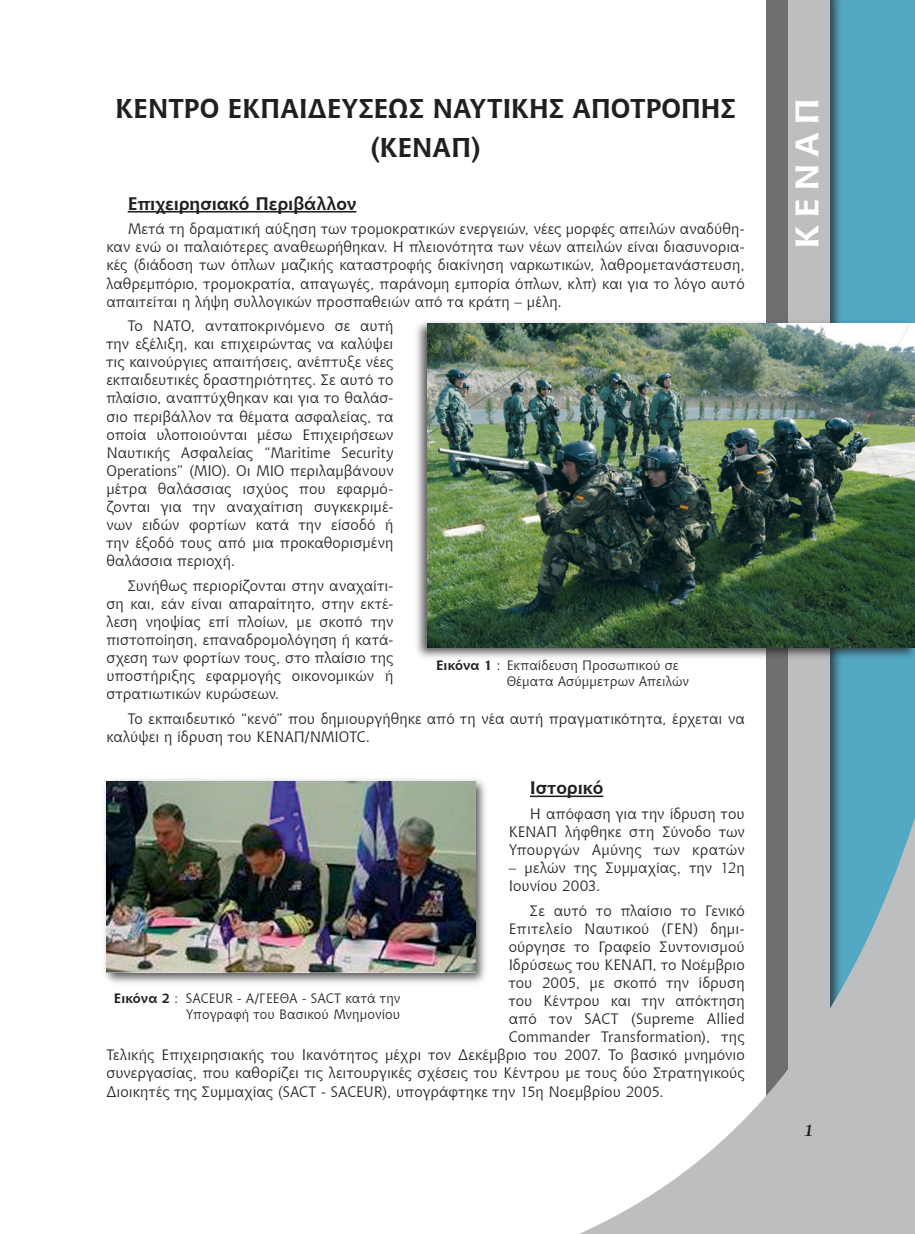
<style>
.page{position:relative;width:915px;height:1234px;background:#fff}
.page>*{position:absolute;margin:0;border:0;box-sizing:border-box;transform-origin:0 0}
.t1{font:700 32.4px "Chianti BT";color:#fff;scale:1.11 1}
.t2{font:700 27px/38.8px "Chianti BT";letter-spacing:-.005em;color:#231f20;text-align:center}
.t3{font:700 18px "Chianti BT";letter-spacing:-.005em;color:#231f20}
.t4{font:15px/18px "Chianti BT";letter-spacing:.01em;color:#231f20;text-align:justify}
.t5{font:13.5px/16.2px "Chianti BT";letter-spacing:.01em;color:#231f20}
.s1{font-weight:700}
</style>
<div class="page">
<div style="left:791px;top:0;width:123px;height:1233px;background:#53a8c4"></div>
<div style="left:782px;top:0;width:60px;height:1233px;background:#231f20;opacity:.75"></div>
<div style="left:787px;top:0;width:42px;height:1233px;background:#bcbec0"></div>
<div style="left:765px;top:0;width:22px;height:1233px;background:#6d6f71"></div>
<svg style="left:581px;top:817px;width:333px;height:416px"></svg>
<hr style="left:128px;top:211px;width:228px;height:1px;background:#231f20">
<hr style="left:529px;top:795px;width:74px;height:2px;background:#231f20">
<div style="left:413px;top:319px;width:501px;height:342px;background:#231f20;opacity:.75"></div>
<img style="left:427px;top:323px;width:487px;height:324px">
<div style="left:102px;top:776px;width:386px;height:210px;background:#231f20;opacity:.75"></div>
<img style="left:106px;top:781px;width:369px;height:191px">
<svg style="left:804px;top:1124px;width:7px;height:11px"></svg>
<h2 class="t2" style="left:115px;top:88px;width:622px">ΚΕΝΤΡΟ ΕΚΠΑΙΔΕΥΣΕΩΣ ΝΑΥΤΙΚΗΣ ΑΠΟΤΡΟΠΗΣ (ΚΕΝΑΠ)</h2>
<p class="t3" style="left:128px;top:191px;width:230px">Επιχειρησιακό Περιβάλλον</p>
<p class="t4" style="left:106px;top:219px;width:639px;text-indent:21px">Μετά τη δραματική αύξηση των τρομοκρατικών ενεργειών, νέες μορφές απειλών αναδύθη&shy;καν ενώ οι παλαιότερες αναθεωρήθηκαν. Η πλειονότητα των νέων απειλών είναι διασυνορια&shy;κές (διάδοση των όπλων μαζικής καταστροφής διακίνηση ναρκωτικών, λαθρομετανάστευση, λαθρεμπόριο, τρομοκρατία, απαγωγές, παράνομη εμπορία όπλων, κλπ) και για το λόγο αυτό απαιτείται η λήψη συλλογικών προσπαθειών από τα κράτη – μέλη.</p>
<p class="t4" style="left:106px;top:316px;width:288px;text-indent:21px">Το ΝΑΤΟ, ανταποκρινόμενο σε αυτή την εξέλιξη, και επιχειρώντας να καλύψει τις καινούργιες απαιτήσεις, ανέπτυξε νέες εκπαιδευτικές δραστηριότητες. Σε αυτό το πλαίσιο, αναπτύχθηκαν και για το θαλάσ&shy;σιο περιβάλλον τα θέματα ασφαλείας, τα οποία υλοποιούνται μέσω Επιχειρήσεων Ναυτικής Ασφαλείας “Maritime Security Operations” (ΜΙΟ). Οι ΜΙΟ περιλαμβάνουν μέτρα θαλάσσιας ισχύος που εφαρμό&shy;ζονται για την αναχαίτιση συγκεκριμέ&shy;νων ειδών φορτίων κατά την είσοδό ή την έξοδό τους από μια προκαθορισμένη θαλάσσια περιοχή.</p>
<p class="t4" style="left:106px;top:575px;width:288px;text-indent:21px">Συνήθως περιορίζονται στην αναχαίτι&shy;ση και, εάν είναι απαραίτητο, στην εκτέ&shy;λεση νηοψίας επί πλοίων, με σκοπό την πιστοποίηση, επαναδρομολόγηση ή κατά&shy;σχεση των φορτίων τους, στο πλαίσιο της υποστήριξης εφαρμογής οικονομικών ή στρατιωτικών κυρώσεων.</p>
<p class="t4" style="left:106px;top:708px;width:639px;text-indent:21px">Το εκπαιδευτικό “κενό” που δημιουργήθηκε από τη νέα αυτή πραγματικότητα, έρχεται να καλύψει η ίδρυση του ΚΕΝΑΠ/NMIOTC.</p>
<p class="t3" style="left:529px;top:775px;width:75px">Ιστορικό</p>
<p class="t4" style="left:508px;top:803px;width:237px;text-indent:21px">Η απόφαση για την ίδρυση του ΚΕΝΑΠ λήφθηκε στη Σύνοδο των Υπουργών Αμύνης των κρατών</p>
<p class="t4" style="left:508px;top:858px;width:237px">– μελών της Συμμαχίας, την 12η<br>Ιουνίου 2003.</p>
<p class="t4" style="left:529px;top:900px;width:216px">Σε αυτό το πλαίσιο το Γενικό</p>
<p class="t4" style="left:508px;top:918px;width:237px">Επιτελείο Ναυτικού (ΓΕΝ) δημι-</p>
<p class="t4" style="left:508px;top:936px;width:237px">ούργησε το Γραφείο Συντονισμού</p>
<p class="t4" style="left:508px;top:954px;width:237px">Ιδρύσεως του ΚΕΝΑΠ, το Νοέμβριο</p>
<p class="t4" style="left:508px;top:972px;width:237px">του 2005, με σκοπό την ίδρυση</p>
<p class="t4" style="left:508px;top:991px;width:237px">του Κέντρου και την απόκτηση</p>
<p class="t4" style="left:508px;top:1009px;width:237px">από τον SACT (Supreme Allied</p>
<p class="t4" style="left:508px;top:1027px;width:237px">Commander Transformation), της</p>
<p class="t4" style="left:106px;top:1045px;width:639px">Τελικής Επιχειρησιακής του Ικανότητος μέχρι τον Δεκέμβριο του 2007. Το βασικό μνημόνιο</p>
<p class="t4" style="left:106px;top:1063px;width:639px">συνεργασίας, που καθορίζει τις λειτουργικές σχέσεις του Κέντρου με τους δύο Στρατηγικούς</p>
<p class="t4" style="left:106px;top:1081px;width:558px">Διοικητές της Συμμαχίας (SACT - SACEUR), υπογράφτηκε την 15η Νοεμβρίου 2005.</p>
<p class="t5" style="left:506px;top:656px;width:184px;text-indent:-70px"><span class="s1">Εικόνα 1</span> : Εκπαίδευση Προσωπικού σε<br>Θέματα Ασύμμετρων Απειλών</p>
<p class="t5" style="left:114px;top:989px;width:288px;text-align:right"><span class="s1">Εικόνα 2</span> : SACEUR - Α/ΓΕΕΘΑ - SACT κατά την<br>Υπογραφή του Βασικού Μνημονίου</p>
<h1 class="t1" style="left:784px;top:249px;width:137px;rotate:-90deg">ΚΕΝΑΠ</h1>
</div>
